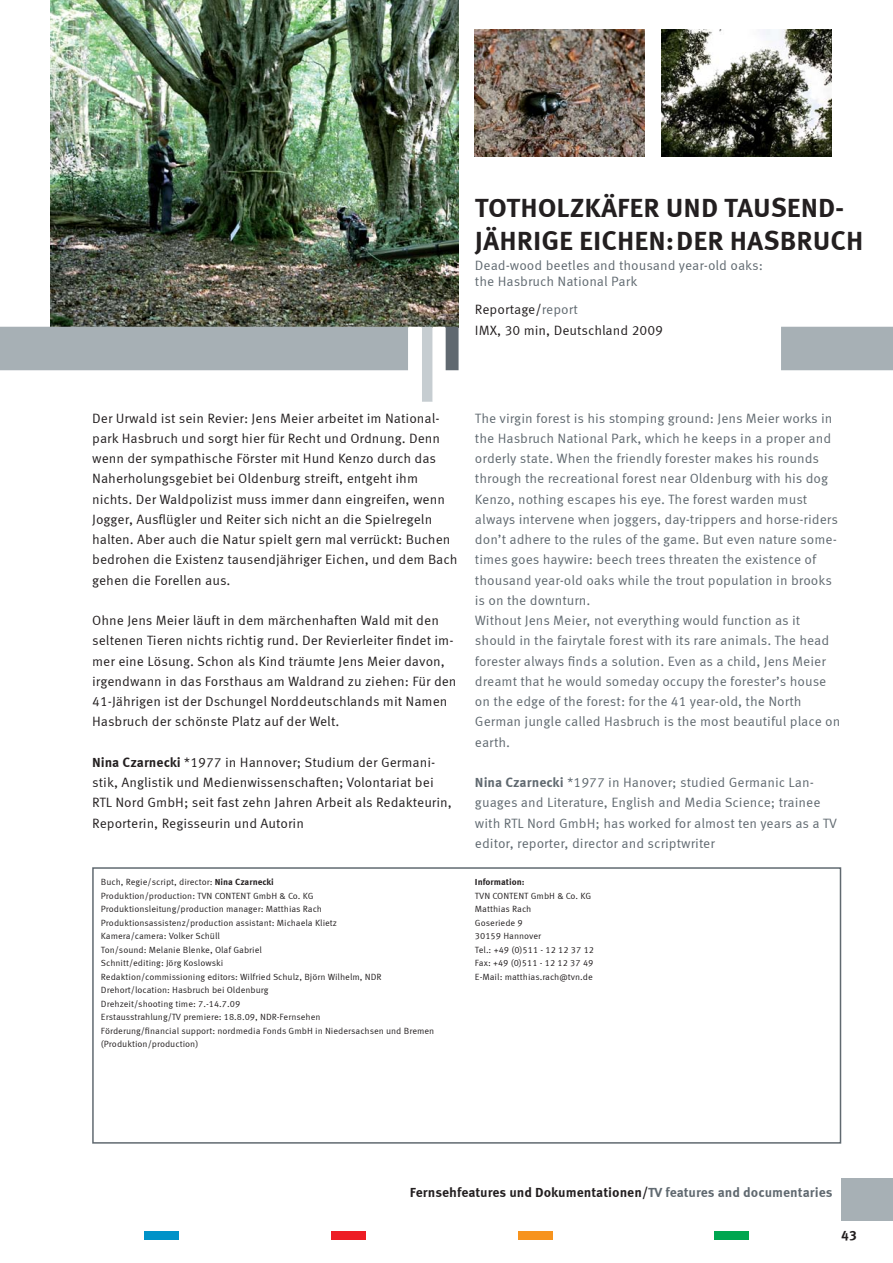
<style>
.page{position:relative;width:893px;height:1263px;background:#fff}
.page>*{position:absolute;margin:0;border:0;box-sizing:border-box;transform-origin:0 0}
.t1{font:700 27px/33px "Meta Correspondence";color:#231f20}
.t2{font:13.5px/20.2px "Meta Correspondence";color:#606970}
.t3{font:13.5px/20.2px "Meta Correspondence";color:#231f20}
.t4{font:700 13.5px "Meta Correspondence";color:#231f20}
.t5{font:9px/13.5px "Meta Correspondence";color:#231f20}
.t6{font:700 9px "Meta Correspondence";color:#231f20}
.s1{color:#606970}
.s2{font-weight:700}
</style>
<div class="page">
<img style="left:50px;top:0;width:408px;height:327px">
<img style="left:475px;top:29px;width:170px;height:128px">
<img style="left:661px;top:29px;width:170px;height:128px">
<div style="left:781px;top:327px;width:112px;height:43px;background:#a7b0b5"></div>
<div style="left:92px;top:867px;width:749px;height:277px;border:2px solid #606970"></div>
<svg style="left:0;top:327px;width:458px;height:75px"></svg>
<div style="left:332px;top:1231px;width:34px;height:8px;background:#ed1c24"></div>
<div style="left:714px;top:1231px;width:34px;height:8px;background:#00a650"></div>
<div style="left:145px;top:1231px;width:34px;height:8px;background:#0092c8"></div>
<div style="left:519px;top:1231px;width:34px;height:8px;background:#f7931d"></div>
<div style="left:841px;top:1178px;width:52px;height:42px;background:#a7b0b5"></div>
<h1 class="t1" style="left:475px;top:191px;width:390px">TOTHOLZKÄFER UND TAUSEND-<br>JÄHRIGE EICHEN: DER HASBRUCH</h1>
<p class="t2" style="left:475px;top:257px;width:290px;line-height:16.2px">Dead-wood beetles and thousand year-old oaks: the Hasbruch National Park</p>
<p class="t3" style="left:475px;top:300px;width:190px">Reportage/<span class="s1">report<br></span>IMX, 30 min, Deutschland 2009</p>
<p class="t3" style="left:92px;top:408px;width:367px">Der Urwald ist sein Revier: Jens Meier arbeitet im National&shy;park Hasbruch und sorgt hier für Recht und Ordnung. Denn wenn der sympathische Förster mit Hund Kenzo durch das Naherholungsgebiet bei Oldenburg streift, entgeht ihm nichts. Der Waldpolizist muss immer dann eingreifen, wenn Jogger, Ausflügler und Reiter sich nicht an die Spielregeln halten. Aber auch die Natur spielt gern mal verrückt: Buchen bedrohen die Existenz tausendjähriger Eichen, und dem Bach gehen die Forellen aus.</p>
<p class="t3" style="left:92px;top:610px;width:366px">Ohne Jens Meier läuft in dem märchenhaften Wald mit den seltenen Tieren nichts richtig rund. Der Revierleiter findet im&shy;mer eine Lösung. Schon als Kind träumte Jens Meier davon, irgendwann in das Forsthaus am Waldrand zu ziehen: Für den 41-Jährigen ist der Dschungel Norddeutschlands mit Namen Hasbruch der schönste Platz auf der Welt.</p>
<p class="t3" style="left:92px;top:752px;width:361px"><span class="s2">Nina Czarnecki</span> *1977 in Hannover; Studium der Germani&shy;stik, Anglistik und Medienwissenschaften; Volontariat bei RTL Nord GmbH; seit fast zehn Jahren Arbeit als Redakteurin, Reporterin, Regisseurin und Autorin</p>
<p class="t5" style="left:101px;top:876px;width:335px">Buch, Regie/script, director: <span class="s2">Nina Czarnecki<br></span>Produktion/production: TVN CONTENT GmbH &amp; Co. KG Produktionsleitung/production manager: Matthias Rach Produktionsassistenz/production assistant: Michaela Klietz<br>Kamera/camera: Volker Schüll<br>Ton/sound: Melanie Blenke, Olaf Gabriel<br>Schnitt/editing: Jörg Koslowski<br>Redaktion/commissioning editors: Wilfried Schulz, Björn Wilhelm, NDR Drehort/location: Hasbruch bei Oldenburg<br>Drehzeit/shooting time: 7.-14.7.09<br>Erstausstrahlung/TV premiere: 18.8.09, NDR-Fernsehen<br>Förderung/financial support: nordmedia Fonds GmbH in Niedersachsen und Bremen (Produktion/production)</p>
<p class="t2" style="left:475px;top:408px;width:367px">The virgin forest is his stomping ground: Jens Meier works in the Hasbruch National Park, which he keeps in a proper and orderly state. When the friendly forester makes his rounds through the recreational forest near Oldenburg with his dog Kenzo, nothing escapes his eye. The forest warden must always intervene when joggers, day-trippers and horse-riders don’t adhere to the rules of the game. But even nature some&shy;times goes haywire: beech trees threaten the existence of thousand year-old oaks while the trout population in brooks is on the downturn.<br>Without Jens Meier, not everything would function as it should in the fairytale forest with its rare animals. The head forester always finds a solution. Even as a child, Jens Meier dreamt that he would someday occupy the forester’s house on the edge of the forest: for the 41 year-old, the North German jungle called Hasbruch is the most beautiful place on earth.</p>
<p class="t2" style="left:475px;top:772px;width:363px"><span class="s2">Nina Czarnecki</span> *1977 in Hanover; studied Germanic Lan&shy;guages and Literature, English and Media Science; trainee with RTL Nord GmbH; has worked for almost ten years as a TV editor, reporter, director and scriptwriter</p>
<p class="t6" style="left:475px;top:877px;width:51px">Information:</p>
<p class="t5" style="left:475px;top:889px;width:121px">TVN CONTENT GmbH &amp; Co. KG<br>Matthias Rach<br>Goseriede 9<br>30159 Hannover<br>Tel.: +49 (0)511 - 12 12 37 12<br>Fax: +49 (0)511 - 12 12 37 49<br>E-Mail: matthias.rach@tvn.de</p>
<p class="t4" style="left:410px;top:1185px;width:424px">Fernsehfeatures und Dokumentationen/<span class="s1">TV features and documentaries</span></p>
<p class="t4" style="left:841px;top:1228px;width:17px">43</p>
</div>
